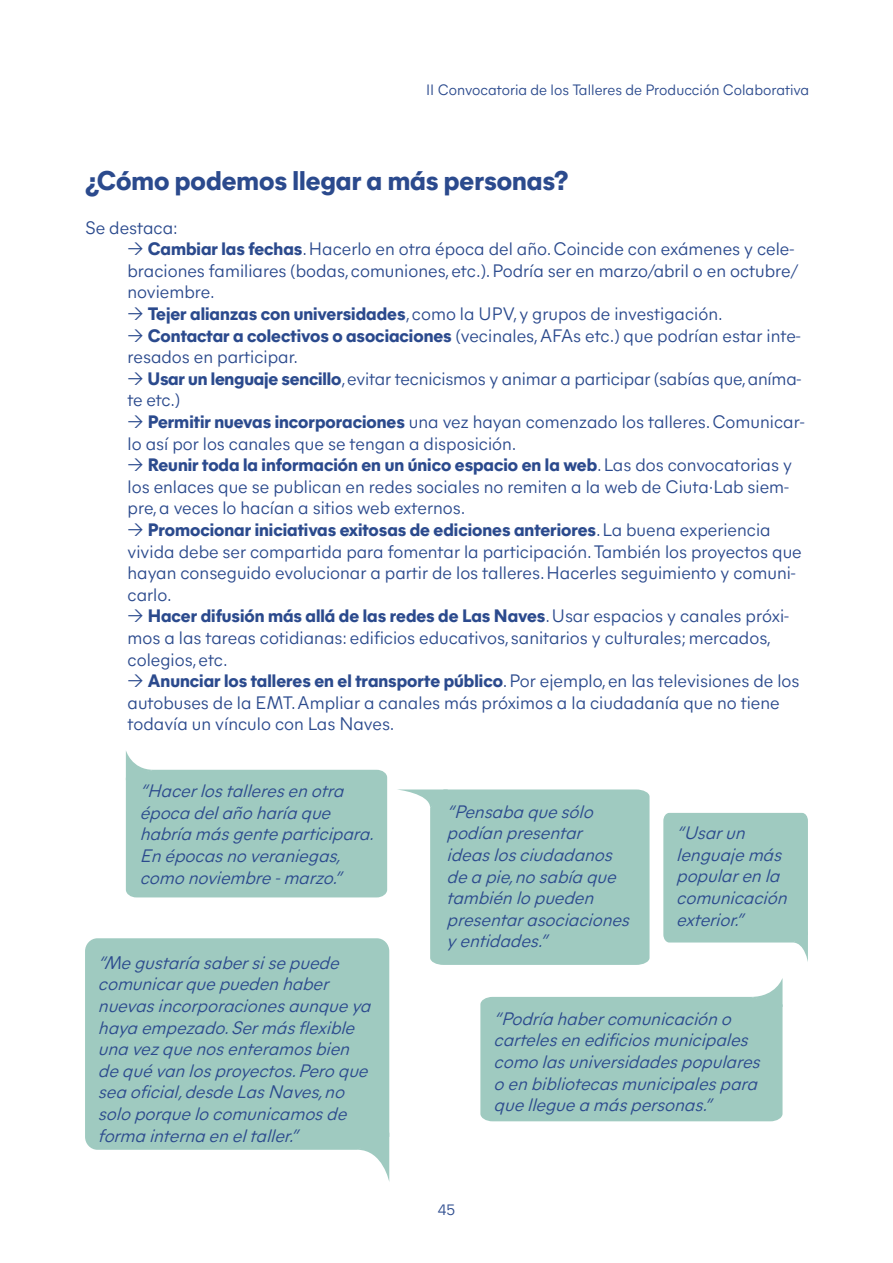
<style>
.page{position:relative;width:893px;height:1263px;background:#fff}
.page>*{position:absolute;margin:0;border:0;box-sizing:border-box;transform-origin:0 0}
.t1{font:800 27px "Mier A";color:#2b4a8d}
.t2{font:18px/21.6px "Mier A";color:#2b4a8d}
.t3{font:italic 18px/21.6px "Mier A";color:#2b4a8d}
.t4{font:15px "Mier A";color:#2b4a8d}
.s1{font-weight:800}
</style>
<div class="page">
<svg style="left:126px;top:751px;width:261px;height:146px;background:#aad0c7"></svg>
<div style="left:85px;top:938px;width:304px;height:212px;background:#9fcac0"></div>
<svg style="left:357px;top:1132px;width:32px;height:49px"></svg>
<svg style="left:480px;top:979px;width:302px;height:142px;background:#abd0c7"></svg>
<svg style="left:663px;top:813px;width:145px;height:149px;background:#acd1c8"></svg>
<svg style="left:397px;top:789px;width:252px;height:176px;background:#abd0c8"></svg>
<p class="t4" style="left:426px;top:79px;width:385px">II Convocatoria de los Talleres de Producción Colaborativa</p>
<h1 class="t1" style="left:85px;top:161px;width:485px">¿Cómo podemos llegar a más personas?</h1>
<p class="t2" style="left:85px;top:215px;width:94px">Se destaca:</p>
<p class="t2" style="left:128px;top:237px;width:672px">→ <span class="s1">Cambiar las fechas</span>. Hacerlo en otra época del año. Coincide con exámenes y cele&shy;braciones familiares (bodas, comuniones, etc.). Podría ser en marzo/abril o en octubre/ noviembre.</p>
<p class="t2" style="left:128px;top:302px;width:597px">→ <span class="s1">Tejer alianzas con universidades</span>, como la UPV, y grupos de investigación.</p>
<p class="t2" style="left:128px;top:323px;width:675px">→ <span class="s1">Contactar a colectivos o asociaciones</span> (vecinales, AFAs etc.) que podrían estar inte&shy;resados en participar.</p>
<p class="t2" style="left:128px;top:366px;width:675px">→ <span class="s1">Usar un lenguaje sencillo</span>, evitar tecnicismos y animar a participar (sabías que, aníma&shy;te etc.)</p>
<p class="t2" style="left:128px;top:410px;width:678px">→ <span class="s1">Permitir nuevas incorporaciones</span> una vez hayan comenzado los talleres. Comunicar&shy;lo así por los canales que se tengan a disposición.</p>
<p class="t2" style="left:128px;top:453px;width:666px">→ <span class="s1">Reunir toda la información en un único espacio en la web</span>. Las dos convocatorias y los enlaces que se publican en redes sociales no remiten a la web de Ciuta·Lab siem&shy;pre, a veces lo hacían a sitios web externos.</p>
<p class="t2" style="left:128px;top:518px;width:676px">→ <span class="s1">Promocionar iniciativas exitosas de ediciones anteriores</span>. La buena experiencia vivida debe ser compartida para fomentar la participación. También los proyectos que hayan conseguido evolucionar a partir de los talleres. Hacerles seguimiento y comuni&shy;carlo.</p>
<p class="t2" style="left:128px;top:604px;width:663px">→ <span class="s1">Hacer difusión más allá de las redes de Las Naves</span>. Usar espacios y canales próxi&shy;mos a las tareas cotidianas: edificios educativos, sanitarios y culturales; mercados, colegios, etc.</p>
<p class="t2" style="left:128px;top:669px;width:673px">→ <span class="s1">Anunciar los talleres en el transporte público</span>. Por ejemplo, en las televisiones de los autobuses de la EMT. Ampliar a canales más próximos a la ciudadanía que no tiene todavía un vínculo con Las Naves.</p>
<p class="t3" style="left:140px;top:779px;width:242px">“Hacerlostalleresenotra épocadelañoharíaque habríamásgenteparticipara.<br>Enépocasnoveraniegas, comonoviembre-marzo.”</p>
<p class="t3" style="left:98px;top:950px;width:280px">“Megustaríasabersisepuede comunicarquepuedenhaber nuevasincorporacionesaunqueya hayaempezado.Sermásflexible unavezquenosenteramosbien dequévanlosproyectos.Peroque seaoficial,desdeLasNaves,no soloporquelocomunicamosde formainternaeneltaller.”</p>
<p class="t3" style="left:446px;top:800px;width:190px">“Pensabaquesólo podíanpresentar ideaslosciudadanos deapie,nosabíaque tambiénlopueden presentarasociaciones yentidades.”</p>
<p class="t3" style="left:676px;top:821px;width:118px">“Usarun lenguajemás popularenla comunicación exterior.”</p>
<p class="t4" style="left:438px;top:1199px;width:19px">45</p>
<p class="t3" style="left:494px;top:1006px;width:274px">“Podríahabercomunicacióno cartelesenedificiosmunicipales comolasuniversidadespopulares oenbibliotecasmunicipalespara quellegueamáspersonas.”</p>
</div>
